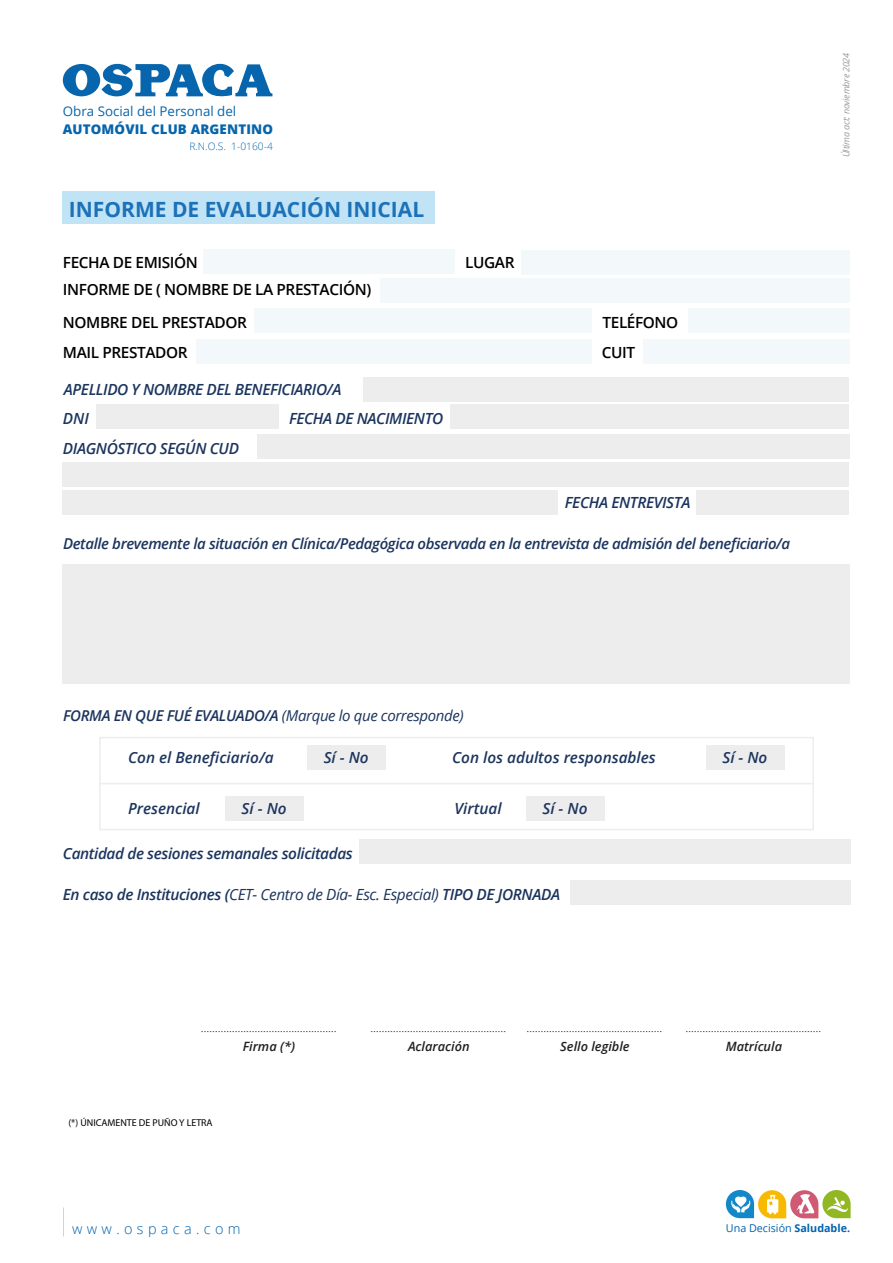
<style>
.page{position:relative;width:893px;height:1263px;background:#fff}
.page>*{position:absolute;margin:0;border:0;box-sizing:border-box;transform-origin:0 0}
.t1{font:700 21px "Open Sans";color:#1d71b8}
.t2{font:italic 600 15.3px/28.8px "Open Sans";letter-spacing:-.025em;color:#1c355e}
.t3{font:600 15.3px/26.2px "Open Sans";letter-spacing:-.025em;color:#000}
.t4{font:italic 600 15.3px "Open Sans";color:#1c355e}
.t5{font:italic 600 15px "Open Sans";letter-spacing:-.025em;color:#1c355e}
.t6{font:italic 15px "Open Sans";letter-spacing:-.025em;color:#1c355e}
.t7{font:300 14.4px "Open Sans";letter-spacing:.3em;color:#0063af}
.t8{font:13.35px "Open Sans";color:#0665ac}
.t9{font:800 13.35px "Open Sans";letter-spacing:.01em;color:#0665ac}
.t10{font:italic 600 12.75px "Open Sans";color:#221f20}
.t11{font:10.8px "Open Sans";color:#0063af}
.t12{font:300 10.2px "Open Sans";color:#0665ac}
.t13{font:9.9px "Myriad Pro";color:#000}
.t14{font:italic 9px "Open Sans";letter-spacing:-.025em;color:#9c9b9b}
.s1{font-style:inherit}
.s2{font-weight:600}
.s3{font-weight:400}
.s4{font-weight:700}
</style>
<div class="page">
<svg style="left:726px;top:1190px;width:125px;height:28px"></svg>
<svg style="left:63px;top:63px;width:209px;height:34px"></svg>
<div style="left:62px;top:191px;width:372px;height:33px;background:#c0e4f5"></div>
<div style="left:255px;top:308px;width:337px;height:25px;background:#f3f8fb"></div>
<div style="left:381px;top:278px;width:469px;height:25px;background:#f3f8fb"></div>
<div style="left:203px;top:249px;width:252px;height:24px;background:#f3f8fb"></div>
<div style="left:689px;top:308px;width:161px;height:25px;background:#f3f8fb"></div>
<div style="left:521px;top:250px;width:329px;height:24px;background:#f3f8fb"></div>
<div style="left:197px;top:339px;width:395px;height:25px;background:#f3f8fb"></div>
<div style="left:643px;top:339px;width:207px;height:25px;background:#f3f8fb"></div>
<div style="left:363px;top:377px;width:486px;height:24px;background:#ededed"></div>
<div style="left:96px;top:404px;width:183px;height:25px;background:#ededed"></div>
<div style="left:359px;top:839px;width:492px;height:24px;background:#ededed"></div>
<div style="left:570px;top:880px;width:281px;height:25px;background:#ededed"></div>
<div style="left:257px;top:434px;width:592px;height:25px;background:#ededed"></div>
<div style="left:62px;top:462px;width:787px;height:25px;background:#ededed"></div>
<div style="left:696px;top:490px;width:153px;height:24px;background:#ededed"></div>
<div style="left:62px;top:490px;width:496px;height:24px;background:#ededed"></div>
<div style="left:450px;top:404px;width:399px;height:25px;background:#ededed"></div>
<div style="left:62px;top:564px;width:788px;height:119px;background:#ededed"></div>
<svg style="left:99px;top:737px;width:715px;height:93px"></svg>
<hr style="left:100px;top:783px;width:713px;height:1px;background:#ededed">
<svg style="left:201px;top:1031px;width:135px;height:1px"></svg>
<svg style="left:371px;top:1031px;width:135px;height:1px"></svg>
<svg style="left:527px;top:1031px;width:135px;height:1px"></svg>
<svg style="left:686px;top:1031px;width:135px;height:1px"></svg>
<p class="t8" style="left:63px;top:102px;width:175px">Obra Social del Personal del</p>
<p class="t9" style="left:63px;top:119px;width:212px">AUTOMÓVIL CLUB ARGENTINO</p>
<p class="t12" style="left:189px;top:140px;width:85px">R.N.O.S. 1-0160-4</p>
<h1 class="t1" style="left:69px;top:194px;width:357px">INFORME DE EVALUACIÓN INICIAL</h1>
<p class="t3" style="left:63px;top:249px;width:310px">FECHA DE EMISIÓN<br>INFORME DE ( NOMBRE DE LA PRESTACIÓN)</p>
<p class="t3" style="left:63px;top:309px;width:186px">NOMBRE DEL PRESTADOR</p>
<p class="t3" style="left:602px;top:309px;width:77px">TELÉFONO</p>
<p class="t3" style="left:465px;top:249px;width:51px">LUGAR</p>
<p class="t3" style="left:63px;top:339px;width:126px">MAIL PRESTADOR</p>
<p class="t3" style="left:602px;top:339px;width:35px">CUIT</p>
<p class="t2" style="left:63px;top:375px;width:280px">APELLIDO Y NOMBRE DEL BENEFICIARIO/A<br>DNI</p>
<p class="t2" style="left:289px;top:404px;width:156px">FECHA DE NACIMIENTO</p>
<p class="t2" style="left:63px;top:434px;width:178px">DIAGNÓSTICO SEGÚN CUD</p>
<p class="t2" style="left:565px;top:488px;width:127px">FECHA ENTREVISTA</p>
<p class="t5" style="left:63px;top:533px;width:729px">Detalle brevemente la situación en Clínica/Pedagógica observada en la entrevista de admisión del beneficiario/a</p>
<p class="t14" style="left:840px;top:157px;width:106px;rotate:-90deg">Última act: <span class="s1">noviembre</span> 2024</p>
<p class="t6" style="left:63px;top:705px;width:402px"><span class="s2">FORMA EN QUE FUÉ EVALUADO/A</span> (Marque lo que corresponde)</p>
<p class="t4" style="left:128px;top:747px;width:147px">Con el Beneficiario/a</p>
<p class="t2" style="left:324px;top:743px;width:47px">Sí - No</p>
<p class="t4" style="left:128px;top:798px;width:73px">Presencial</p>
<p class="t2" style="left:242px;top:794px;width:47px">Sí - No</p>
<p class="t4" style="left:455px;top:798px;width:49px">Virtual</p>
<p class="t2" style="left:542px;top:794px;width:47px">Sí - No</p>
<p class="t4" style="left:452px;top:747px;width:205px">Con los adultos responsables</p>
<p class="t2" style="left:722px;top:743px;width:47px">Sí - No</p>
<p class="t2" style="left:63px;top:838px;width:291px">Cantidad de sesiones semanales solicitadas</p>
<p class="t2" style="left:63px;top:880px;width:499px">En caso de Instituciones (<span class="s3">CET- Centro de Día- Esc. Especial)</span> TIPO DE JORNADA</p>
<p class="t13" style="left:68px;top:1116px;width:146px">(*) ÚNICAMENTE DE PUÑO Y LETRA</p>
<p class="t10" style="left:243px;top:1037px;width:54px">Firma (*)</p>
<p class="t10" style="left:408px;top:1037px;width:63px">Aclaración</p>
<p class="t10" style="left:560px;top:1037px;width:71px">Sello legible</p>
<p class="t10" style="left:726px;top:1037px;width:58px">Matrícula</p>
<p class="t7" style="left:72px;top:1218px;width:170px">www.ospaca.com</p>
<p class="t11" style="left:726px;top:1221px;width:126px">Una Decisión <span class="s4">Saludable.</span></p>
</div>
